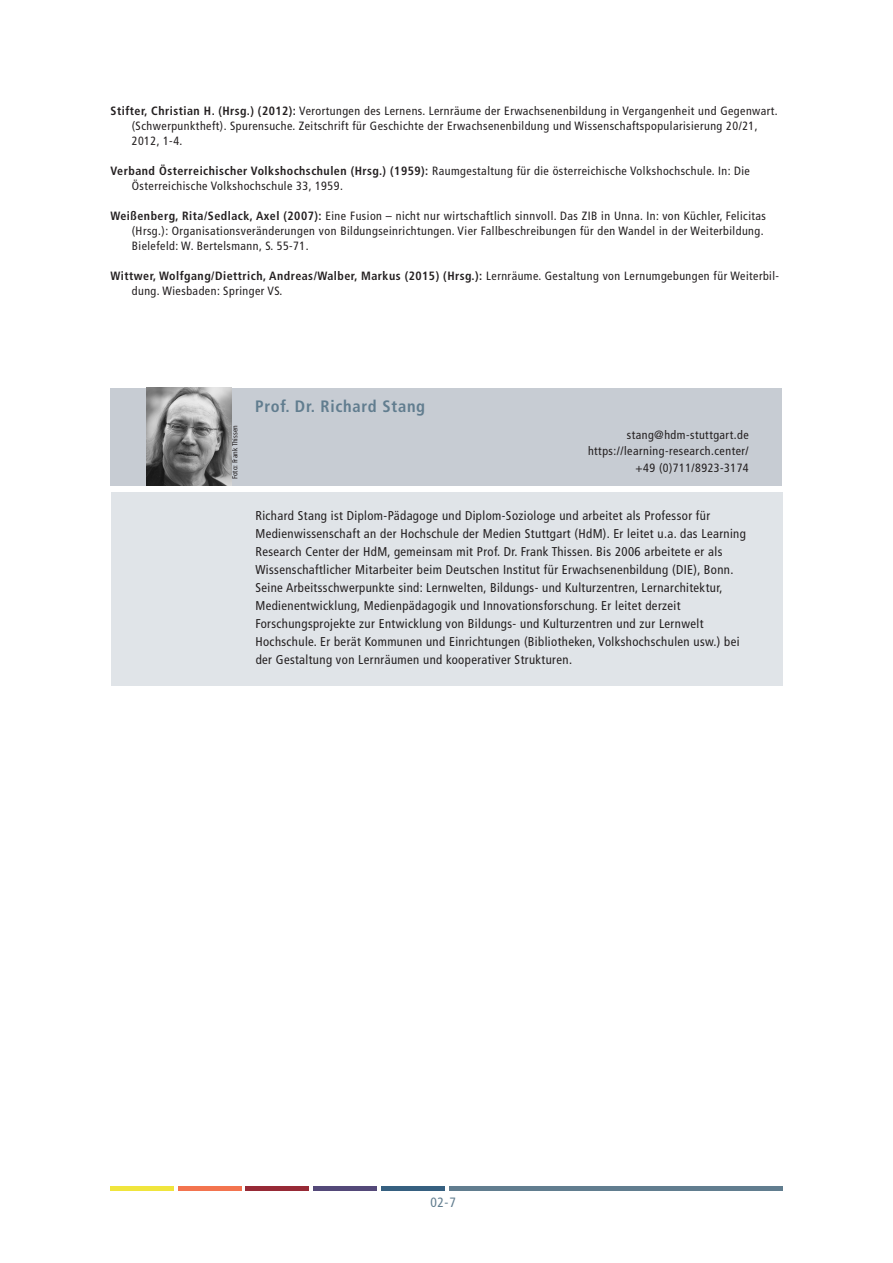
<style>
.page{position:relative;width:893px;height:1263px;background:#fff}
.page>*{position:absolute;margin:0;border:0;box-sizing:border-box;transform-origin:0 0}
.t1{font:700 condensed 16.5px "Frutiger LT Std";letter-spacing:.045em;color:#617d8f}
.t2{font:condensed 13.5px "Frutiger LT Std";color:#617d8f}
.t3{font:condensed 12.75px/18px "Frutiger LT Std";letter-spacing:.03em;color:#231f20}
.t4{font:condensed 12px/15px "Frutiger LT Std";letter-spacing:.04em;color:#231f20}
.t5{font:condensed 7.5px "Frutiger LT Std";letter-spacing:.005em;color:#231f20}
.s1{font-weight:700}
</style>
<div class="page">
<div style="left:111px;top:1186px;width:63px;height:5px;background:#f0e53d"></div>
<div style="left:178px;top:1186px;width:64px;height:5px;background:#f3744f"></div>
<div style="left:246px;top:1186px;width:63px;height:5px;background:#972a36"></div>
<div style="left:313px;top:1186px;width:64px;height:5px;background:#544979"></div>
<div style="left:381px;top:1186px;width:63px;height:5px;background:#366080"></div>
<div style="left:449px;top:1186px;width:333px;height:5px;background:#617d8f"></div>
<div style="left:110px;top:388px;width:672px;height:97px;background:#c7ccd3"></div>
<div style="left:111px;top:493px;width:671px;height:193px;background:#e0e4e8"></div>
<img style="left:147px;top:388px;width:85px;height:97px">
<p class="t4" style="left:132px;top:104px;width:647px;text-indent:-21px"><span class="s1">Stifter, Christian H. (Hrsg.) (2012):</span> Verortungen des Lernens. Lernräume der Erwachsenenbildung in Vergangenheit und Gegenwart. (Schwerpunktheft). Spurensuche. Zeitschrift für Geschichte der Erwachsenenbildung und Wissenschaftspopularisierung 20/21,<br>2012, 1-4.</p>
<p class="t4" style="left:132px;top:164px;width:619px;text-indent:-21px"><span class="s1">Verband Österreichischer Volkshochschulen (Hrsg.) (1959):</span> Raumgestaltung für die österreichische Volkshochschule. In: Die<br>Österreichische Volkshochschule 33, 1959.</p>
<p class="t4" style="left:132px;top:209px;width:636px;text-indent:-21px"><span class="s1">Weißenberg, Rita/Sedlack, Axel (2007):</span> Eine Fusion – nicht nur wirtschaftlich sinnvoll. Das ZIB in Unna. In: von Küchler, Felicitas (Hrsg.): Organisationsveränderungen von Bildungseinrichtungen. Vier Fallbeschreibungen für den Wandel in der Weiterbildung.<br>Bielefeld: W. Bertelsmann, S. 55-71.</p>
<p class="t4" style="left:132px;top:269px;width:649px;text-indent:-21px"><span class="s1">Wittwer, Wolfgang/Diettrich, Andreas/Walber, Markus (2015) (Hrsg.):</span> Lernräume. Gestaltung von Lernumgebungen für Weiterbil&shy;dung. Wiesbaden: Springer VS.</p>
<p class="t5" style="left:230px;top:479px;width:56px;rotate:-90deg">Foto: Frank Thissen</p>
<h1 class="t1" style="left:255px;top:397px;width:172px">Prof. Dr. Richard Stang</h1>
<p class="t4" style="left:588px;top:426px;width:162px;line-height:16.5px;text-align:right">stang@hdm-stuttgart.de https://learning-research.center/ +49 (0)711/8923-3174</p>
<p class="t3" style="left:255px;top:506px;width:492px">Richard Stang ist Diplom-Pädagoge und Diplom-Soziologe und arbeitet als Professor für Medienwissenschaft an der Hochschule der Medien Stuttgart (HdM). Er leitet u.a. das Learning Research Center der HdM, gemeinsam mit Prof. Dr. Frank Thissen. Bis 2006 arbeitete er als Wissenschaftlicher Mitarbeiter beim Deutschen Institut für Erwachsenenbildung (DIE), Bonn.<br>Seine Arbeitsschwerpunkte sind: Lernwelten, Bildungs- und Kulturzentren, Lernarchitektur, Medienentwicklung, Medienpädagogik und Innovationsforschung. Er leitet derzeit Forschungsprojekte zur Entwicklung von Bildungs- und Kulturzentren und zur Lernwelt Hochschule. Er berät Kommunen und Einrichtungen (Bibliotheken, Volkshochschulen usw.) bei der Gestaltung von Lernräumen und kooperativer Strukturen.</p>
<p class="t2" style="left:430px;top:1195px;width:27px">02-7</p>
</div>
